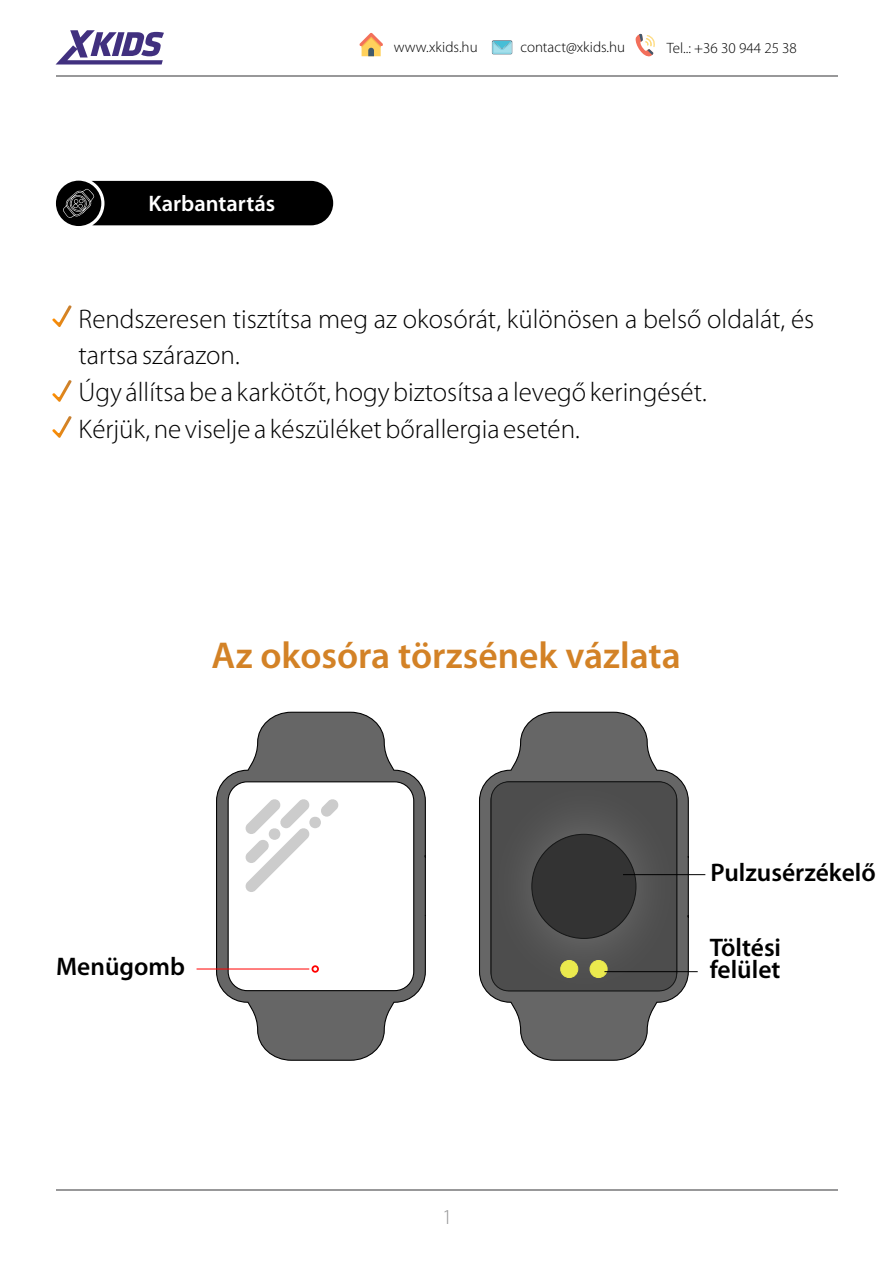
<style>
.page{position:relative;width:893px;height:1263px;background:#fff}
.page>*{position:absolute;margin:0;border:0;box-sizing:border-box;transform-origin:0 0}
.t1{font:600 37.5px "Myriad Pro";color:#d38226}
.t2{font:300 27px/36.8px "Myriad Pro";color:#000}
.t3{font:600 25.5px/22px "Myriad Pro";color:#000}
.t4{font:600 22.5px "Myriad Pro";color:#fff}
.t5{font:300 21.3px "Myriad Pro";color:#989899}
.t6{font:300 15px "Myriad Pro";color:#000}
</style>
<div class="page">
<svg style="left:215px;top:711px;width:211px;height:350px"></svg>
<svg style="left:245px;top:799px;width:94px;height:93px"></svg>
<hr style="left:56px;top:76px;width:781px;height:1px;background:#989899">
<svg style="left:56px;top:30px;width:108px;height:35px"></svg>
<svg style="left:635px;top:33px;width:20px;height:24px"></svg>
<svg style="left:492px;top:40px;width:20px;height:14px"></svg>
<svg style="left:359px;top:33px;width:24px;height:23px"></svg>
<hr style="left:56px;top:1189px;width:781px;height:1px;background:#989899">
<div style="left:56px;top:181px;width:45px;height:45px;background:#000;border-radius:50%"></div>
<svg style="left:62px;top:181px;width:271px;height:44px;background:#0d0d0d"></svg>
<svg style="left:52px;top:305px;width:20px;height:22px"></svg>
<svg style="left:52px;top:380px;width:20px;height:22px"></svg>
<svg style="left:52px;top:416px;width:20px;height:22px"></svg>
<div style="left:312px;top:965px;width:7px;height:8px;border:2px solid #f00;border-radius:50%"></div>
<hr style="left:197px;top:969px;width:112px;height:1px;background:#f00">
<svg style="left:479px;top:711px;width:210px;height:350px;fill:#666"></svg>
<div style="left:491px;top:782px;width:186px;height:209px;background:#4e4e4e;border-radius:17px"></div>
<div style="left:491px;top:781px;width:186px;height:210px;border:1px solid #151616;border-radius:17px"></div>
<div style="left:531px;top:834px;width:105px;height:105px;background:#333;border:1px solid #151616;border-radius:50%"></div>
<div style="left:590px;top:960px;width:17px;height:18px;background:#ebea4e;border:1px solid #ebea4e;border-radius:50%"></div>
<div style="left:560px;top:960px;width:18px;height:18px;background:#ebea4e;border:1px solid #ebea4e;border-radius:50%"></div>
<hr style="left:623px;top:874px;width:82px;height:1px;background:#000">
<hr style="left:604px;top:971px;width:94px;height:1px;background:#000">
<p class="t4" style="left:149px;top:194px;width:128px">Karbantartás</p>
<p class="t6" style="left:394px;top:41px;width:85px">www.xkids.hu</p>
<p class="t6" style="left:520px;top:41px;width:106px">contact@xkids.hu</p>
<p class="t6" style="left:667px;top:42px;width:131px">Tel..: +36 30 944 25 38</p>
<p class="t2" style="left:79px;top:302px;width:737px">Rendszeresen tisztítsa meg az okosórát, különösen a belső oldalát, és tartsa szárazon.<br>Úgy állítsa be a karkötőt, hogy biztosítsa a levegő keringését.<br>Kérjük, ne viselje a készüléket bőrallergia esetén.</p>
<h1 class="t1" style="left:212px;top:640px;width:471px">Az okosóra törzsének vázlata</h1>
<p class="t3" style="left:56px;top:957px;width:130px">Menügomb</p>
<p class="t3" style="left:710px;top:864px;width:167px">Pulzusérzékelő</p>
<p class="t3" style="left:710px;top:938px;width:73px">Töltési felület</p>
<p class="t5" style="left:442px;top:1208px;width:12px">1</p>
</div>
